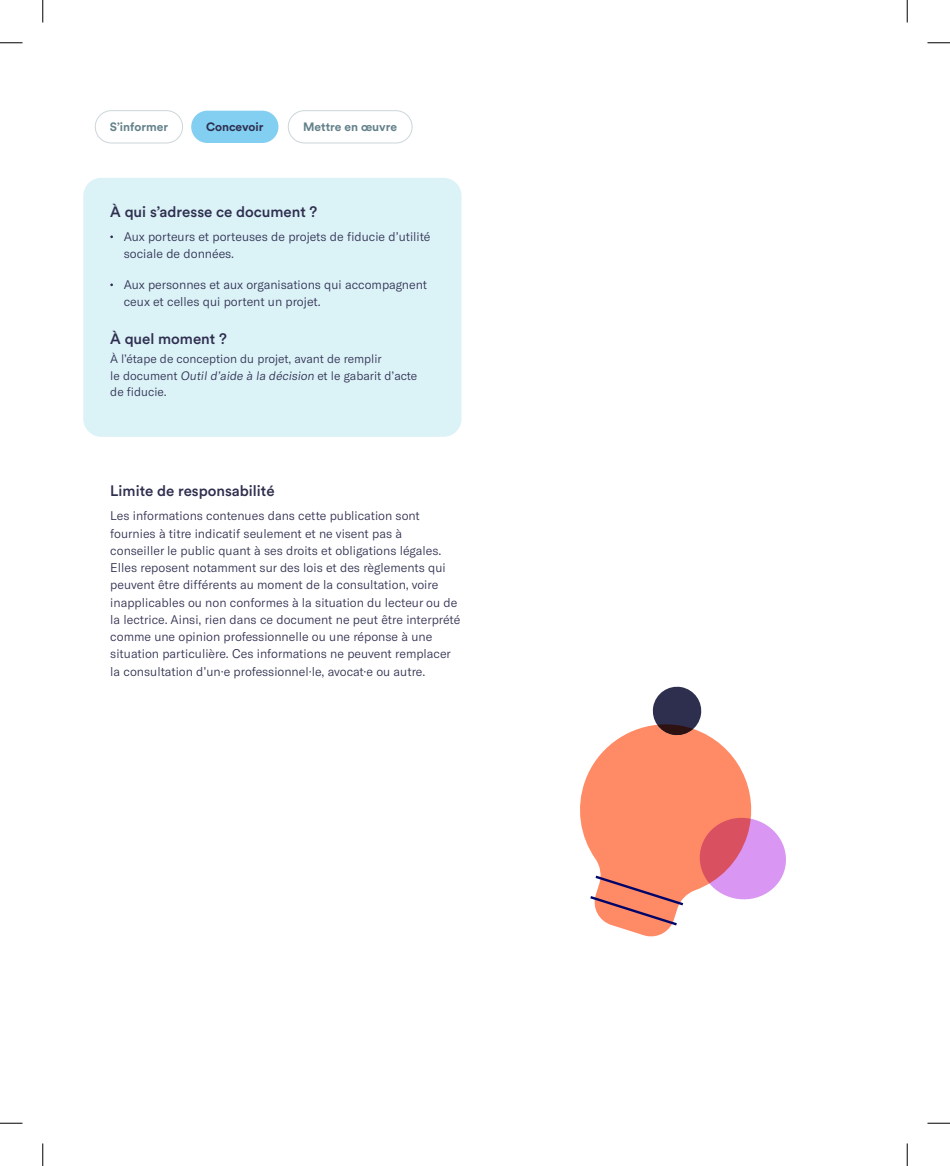
<style>
.page{position:relative;width:950px;height:1166px;background:#fff}
.page>*{position:absolute;margin:0;border:0;box-sizing:border-box;transform-origin:0 0}
.t1{font:500 15px "Circular Std";color:#2e2e4f}
.t2{font:300 12.3px/17.2px "GT America";color:#2e2e4f}
.t3{font:300 12px/16.5px "GT America";color:#2e2e4f}
.t4{font:700 12px "Circular Std";color:#63818a}
.t5{font:700 12px "Circular Std";color:#2e2e4f}
</style>
<div class="page">
<div style="left:83px;top:178px;width:378px;height:259px;background:#dbf2f7;border-radius:18px"></div>
<div style="left:95px;top:110px;width:88px;height:33px;border:1px solid #ccd6d9;border-radius:16px"></div>
<div style="left:191px;top:111px;width:87px;height:32px;background:#82cff2;border-radius:16px"></div>
<div style="left:288px;top:110px;width:124px;height:33px;border:1px solid #ccd6d9;border-radius:16px"></div>
<svg style="left:580px;top:686px;width:206px;height:250px"></svg>
<svg style="left:0;top:42px;width:22px;height:1px"></svg>
<svg style="left:927px;top:42px;width:23px;height:1px"></svg>
<svg style="left:0;top:1122px;width:22px;height:1px"></svg>
<svg style="left:927px;top:1122px;width:23px;height:1px"></svg>
<svg style="left:42px;top:0;width:1px;height:22px"></svg>
<svg style="left:42px;top:1143px;width:1px;height:23px"></svg>
<svg style="left:906px;top:0;width:1px;height:22px"></svg>
<svg style="left:906px;top:1143px;width:1px;height:23px"></svg>
<p class="t4" style="left:110px;top:119px;width:60px">S’informer</p>
<p class="t5" style="left:206px;top:119px;width:59px">Concevoir</p>
<p class="t4" style="left:303px;top:119px;width:95px">Mettre en œuvre</p>
<p class="t1" style="left:110px;top:202px;width:209px">À qui s’adresse ce document ?</p>
<p class="t2" style="left:124px;top:228px;width:308px">Aux porteurs et porteuses de projets de fiducie d’utilité sociale de données.</p>
<p class="t2" style="left:124px;top:276px;width:305px">Aux personnes et aux organisations qui accompagnent ceux et celles qui portent un projet.</p>
<p class="t1" style="left:110px;top:329px;width:118px">À quel moment ?</p>
<p class="t3" style="left:110px;top:351px;width:308px">À l’étape de conception du projet, avant de remplir<br>le document Outil d’aide à la décision et le gabarit d’acte de fiducie.</p>
<p class="t1" style="left:110px;top:481px;width:166px">Limite de responsabilité</p>
<p class="t2" style="left:110px;top:507px;width:351px">Les informations contenues dans cette publication sont fournies à titre indicatif seulement et ne visent pas à<br>conseiller le public quant à ses droits et obligations légales.<br>Elles reposent notamment sur des lois et des règlements qui peuvent être différents au moment de la consultation, voire inapplicables ou non conformes à la situation du lecteur ou de la lectrice. Ainsi, rien dans ce document ne peut être interprété comme une opinion professionnelle ou une réponse à une situation particulière. Ces informations ne peuvent remplacer la consultation d’un·e professionnel·le, avocat·e ou autre.</p>
</div>
